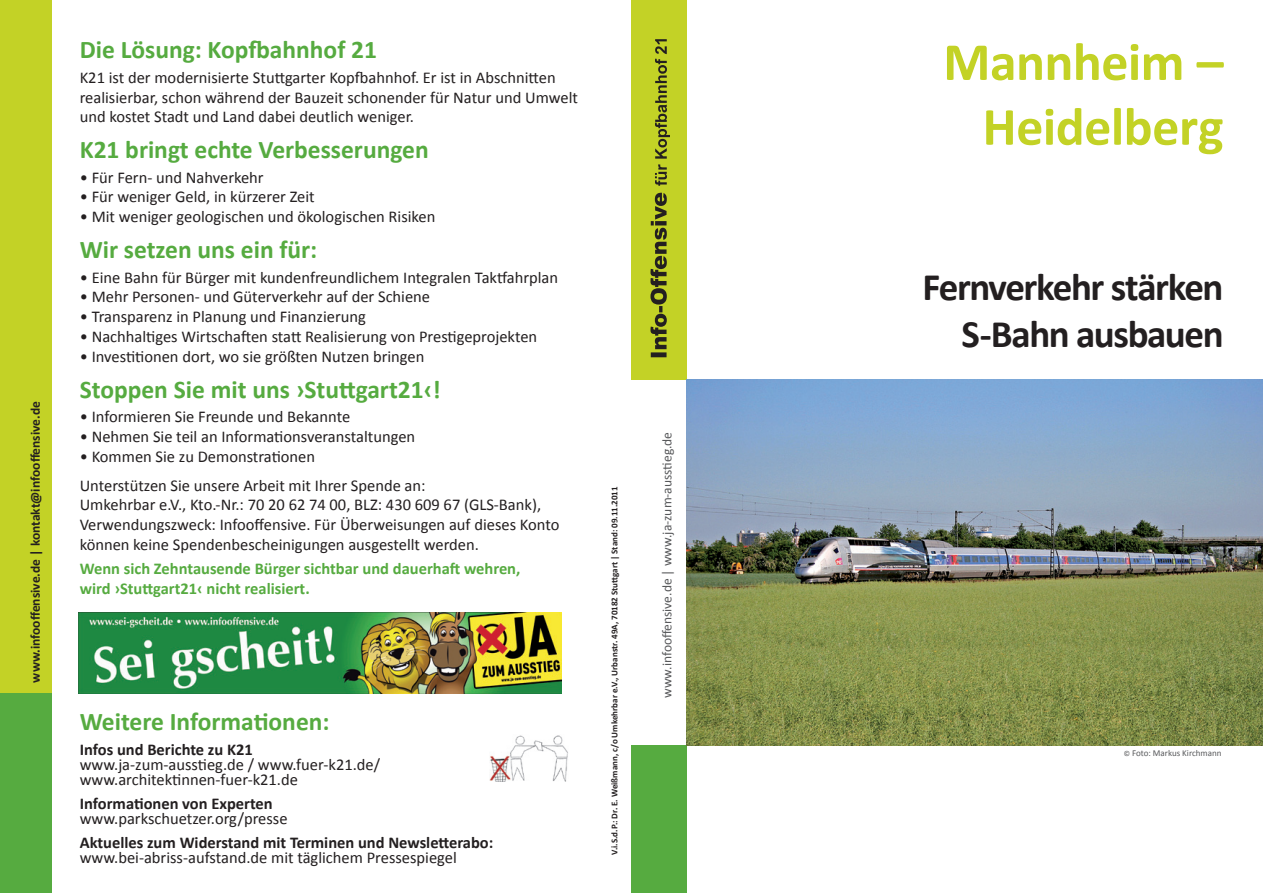
<style>
.page{position:relative;width:1263px;height:893px;background:#fff}
.page>*{position:absolute;margin:0;border:0;box-sizing:border-box;transform-origin:0 0}
.Titel_grün{font:700 54px "Calibri";letter-spacing:-.01em;color:#c3d226}
.Sub-Titel{font:700 39px "Calibri";letter-spacing:-.035em;color:#231f20}
.t1{font:700 25.5px "Calibri";color:#56ab40}
.t2{font:16.5px/19.8px "Calibri";color:#231f20}
.t3{font:700 16.5px "Calibri";color:#231f20}
.t4{font:700 16.5px "Calibri";color:#56ab40}
.t5{font:700 13.5px "Calibri";color:#231f20}
.t6{font:13.5px "Calibri";color:#57585a}
.t7{font:700 9px "Calibri";color:#231f20}
.t8{font:9px "Calibri";color:#57585a}
.s1{font-size:7.5px}
</style>
<div class="page">
<div style="left:0;top:0;width:51px;height:893px;background:#c3d226"></div>
<div style="left:631px;top:0;width:56px;height:379px;background:#c3d226"></div>
<div style="left:0;top:693px;width:51px;height:200px;background:#56ab40"></div>
<div style="left:631px;top:746px;width:56px;height:147px;background:#56ab40"></div>
<img style="left:687px;top:380px;width:576px;height:366px">
<img style="left:79px;top:613px;width:482px;height:80px">
<img style="left:489px;top:735px;width:79px;height:47px">
<svg style="left:650px;top:193px;width:17px;height:164px"></svg>
<svg style="left:655px;top:39px;width:15px;height:147px"></svg>
<p class="t5" style="left:27px;top:682px;width:283px;rotate:-90deg">www.infooffensive.de | kontakt@infooffensive.de</p>
<p class="t1" style="left:80px;top:34px;width:299px">Die Lösung: Kopfbahnhof 21</p>
<p class="t2" style="left:80px;top:67px;width:500px">K21 ist der modernisierte Stuttgarter Kopfbahnhof. Er ist in Abschnitten realisierbar, schon während der Bauzeit schonender für Natur und Umwelt und kostet Stadt und Land dabei deutlich weniger.</p>
<p class="t1" style="left:80px;top:134px;width:350px">K21 bringt echte Verbesserungen</p>
<p class="t2" style="left:80px;top:167px;width:185px">• Für Fern- und Nahverkehr</p>
<p class="t2" style="left:80px;top:186px;width:236px">• Für weniger Geld, in kürzerer Zeit</p>
<p class="t2" style="left:80px;top:206px;width:357px">• Mit weniger geologischen und ökologischen Risiken</p>
<p class="t1" style="left:80px;top:234px;width:239px">Wir setzen uns ein für:</p>
<p class="t2" style="left:80px;top:266px;width:480px">• Eine Bahn für Bürger mit kundenfreundlichem Integralen Taktfahrplan</p>
<p class="t2" style="left:80px;top:286px;width:352px">• Mehr Personen- und Güterverkehr auf der Schiene</p>
<p class="t2" style="left:80px;top:306px;width:288px">• Transparenz in Planung und Finanzierung</p>
<p class="t2" style="left:80px;top:326px;width:459px">• Nachhaltiges Wirtschaften statt Realisierung von Prestigeprojekten</p>
<p class="t2" style="left:80px;top:346px;width:346px">• Investitionen dort, wo sie größten Nutzen bringen</p>
<p class="t1" style="left:80px;top:373px;width:363px">Stoppen Sie mit uns ›Stuttgart21‹!</p>
<p class="t2" style="left:80px;top:406px;width:272px">• Informieren Sie Freunde und Bekannte</p>
<p class="t2" style="left:80px;top:426px;width:337px">• Nehmen Sie teil an Informationsveranstaltungen</p>
<p class="t2" style="left:80px;top:446px;width:237px">• Kommen Sie zu Demonstrationen</p>
<p class="t2" style="left:80px;top:474px;width:347px">Unterstützen Sie unsere Arbeit mit Ihrer Spende an:</p>
<p class="t2" style="left:80px;top:494px;width:463px">Umkehrbar e.V., Kto.-Nr.: 70 20 62 74 00, BLZ: 430 609 67 (GLS-Bank),</p>
<p class="t2" style="left:80px;top:514px;width:481px">Verwendungszweck: Infooffensive. Für Überweisungen auf dieses Konto</p>
<p class="t2" style="left:80px;top:534px;width:401px">können keine Spendenbescheinigungen ausgestellt werden.</p>
<p class="t4" style="left:80px;top:558px;width:442px">Wenn sich Zehntausende Bürger sichtbar und dauerhaft wehren,</p>
<p class="t4" style="left:80px;top:578px;width:232px">wird ›Stuttgart21‹ nicht realisiert.</p>
<p class="t1" style="left:80px;top:706px;width:251px">Weitere Informationen:</p>
<p class="t3" style="left:80px;top:739px;width:175px">Infos und Berichte zu K21</p>
<p class="t2" style="left:80px;top:753px;width:302px">www.ja-zum-ausstieg.de / www.fuer-k21.de/</p>
<p class="t2" style="left:80px;top:768px;width:220px">www.architektinnen-fuer-k21.de</p>
<p class="t3" style="left:80px;top:793px;width:195px">Informationen von Experten</p>
<p class="t2" style="left:80px;top:808px;width:209px">www.parkschuetzer.org/presse</p>
<p class="t3" style="left:80px;top:832px;width:415px">Aktuelles zum Widerstand mit Terminen und Newsletterabo:</p>
<p class="t2" style="left:80px;top:847px;width:379px">www.bei-abriss-aufstand.de mit täglichem Pressespiegel</p>
<p class="t7" style="left:609px;top:855px;width:370px;rotate:-90deg">V.i.S.d.P.: Dr. E. Weißmann, c/o Umkehrbar e.V., Urbanstr. 49A, 70182 Stuttgart | Stand: 09.11.2011</p>
<p class="t6" style="left:658px;top:698px;width:268px;rotate:-90deg">www.infooffensive.de | www.ja-zum-ausstieg.de</p>
<p class="Titel_grün" style="left:943px;top:28px;width:282px">Mannheim –</p>
<p class="Titel_grün" style="left:982px;top:93px;width:243px">Heidelberg</p>
<p class="Sub-Titel" style="left:922px;top:263px;width:303px">Fernverkehr stärken</p>
<p class="Sub-Titel" style="left:962px;top:310px;width:264px">S-Bahn ausbauen</p>
<p class="t8" style="left:1124px;top:747px;width:99px"><span class="s1">©</span> Foto: Markus Kirchmann</p>
</div>
